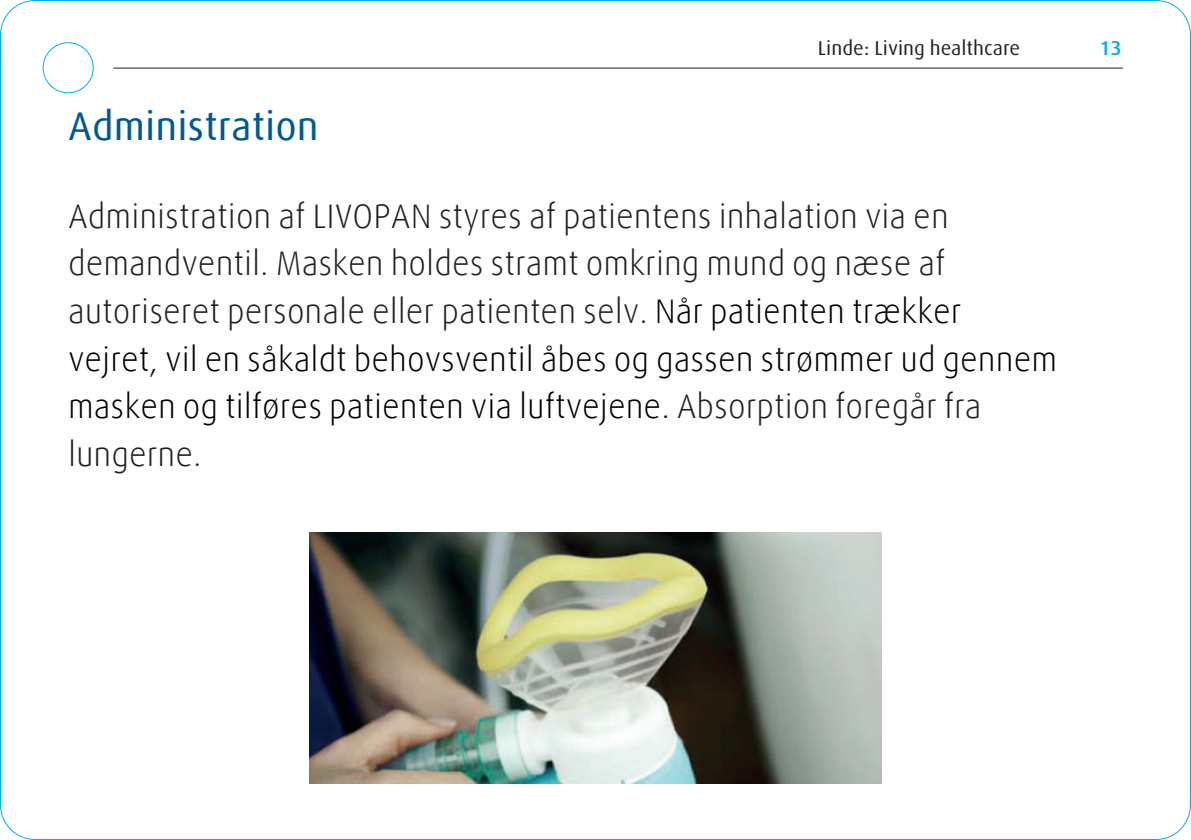
<style>
.page{position:relative;width:1191px;height:840px;background:#fff}
.page>*{position:absolute;margin:0;border:0;box-sizing:border-box;transform-origin:0 0}
.t1{font:700 40px "Linde Dax Office";color:#005992}
.t2{font:34px/47.6px "Linde Dax Office";color:#231f20}
.t3{font:20px "Linde Dax Global";color:#231f20}
.t4{font:500 20px "Linde Dax Global";color:#00aeef}
.s1{color:#000}
</style>
<div class="page">
<div style="left:43px;top:42px;width:51px;height:51px;border:2px solid #00aeef;border-radius:50%"></div>
<hr style="left:113px;top:67px;width:1010px;height:2px;background:#231f20">
<img style="left:310px;top:532px;width:571px;height:250px">
<p class="t1" style="left:68px;top:100px;width:252px">Administration</p>
<p class="t3" style="left:817px;top:40px;width:204px">Linde: Living healthcare</p>
<p class="t4" style="left:1099px;top:40px;width:23px">&lt;3</p>
<p class="t2" style="left:68px;top:191px;width:990px">Administration af LIVOPAN styres af patientens inhalation via en demandventil. Masken holdes stramt omkring mund og næse af autoriseret personale eller patienten selv. <span class="s1">Når patienten trækker vejret, vil en såkaldt behovsventil åbes og gassen strømmer ud gennem masken og tilføres patienten via luftvejene.</span> Absorption foregår fra lungerne.</p>
</div>
